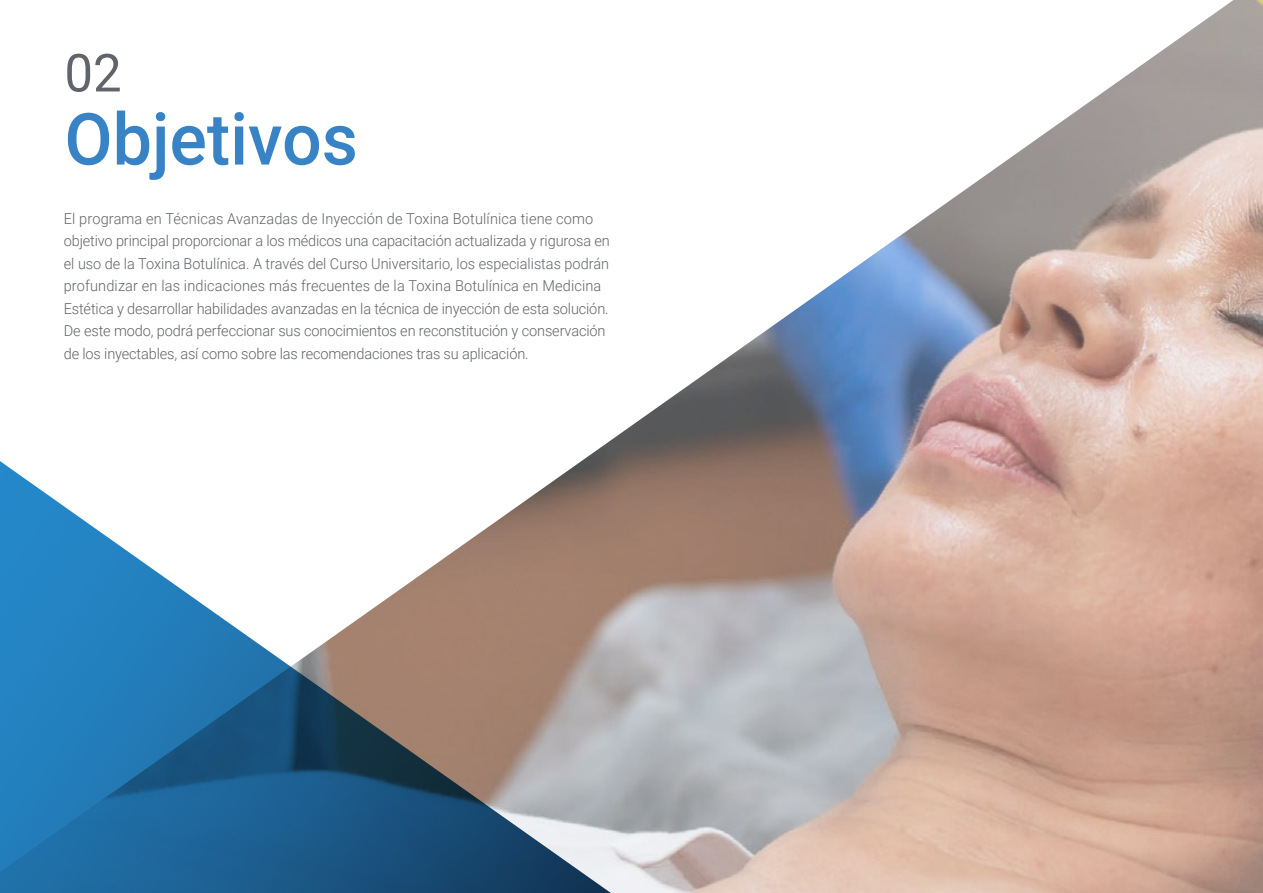
<style>
.page{position:relative;width:1263px;height:893px;background:#fff}
.page>*{position:absolute;margin:0;border:0;box-sizing:border-box;transform-origin:0 0}
.t1{font:500 72px "Roboto";color:#3783c5}
.t2{font:52.5px "Roboto";color:#61646a}
.t3{font:300 15px/22.5px "Roboto";letter-spacing:-.01em;color:#61646a}
</style>
<div class="page">
<img style="left:603px;top:0;width:660px;height:893px">
<svg style="left:0;top:446px;width:641px;height:447px"></svg>
<h2 class="t2" style="left:64px;top:36px;width:59px">02</h2>
<h1 class="t1" style="left:64px;top:89px;width:295px">Objetivos</h1>
<p class="t3" style="left:64px;top:207px;width:547px">El programa en Técnicas Avanzadas de Inyección de Toxina Botulínica tiene como objetivo principal proporcionar a los médicos una capacitación actualizada y rigurosa en el uso de la Toxina Botulínica. A través del Curso Universitario, los especialistas podrán profundizar en las indicaciones más frecuentes de la Toxina Botulínica en Medicina Estética y desarrollar habilidades avanzadas en la técnica de inyección de esta solución.<br>De este modo, podrá perfeccionar sus conocimientos en reconstitución y conservación de los inyectables, así como sobre las recomendaciones tras su aplicación.</p>
</div>
